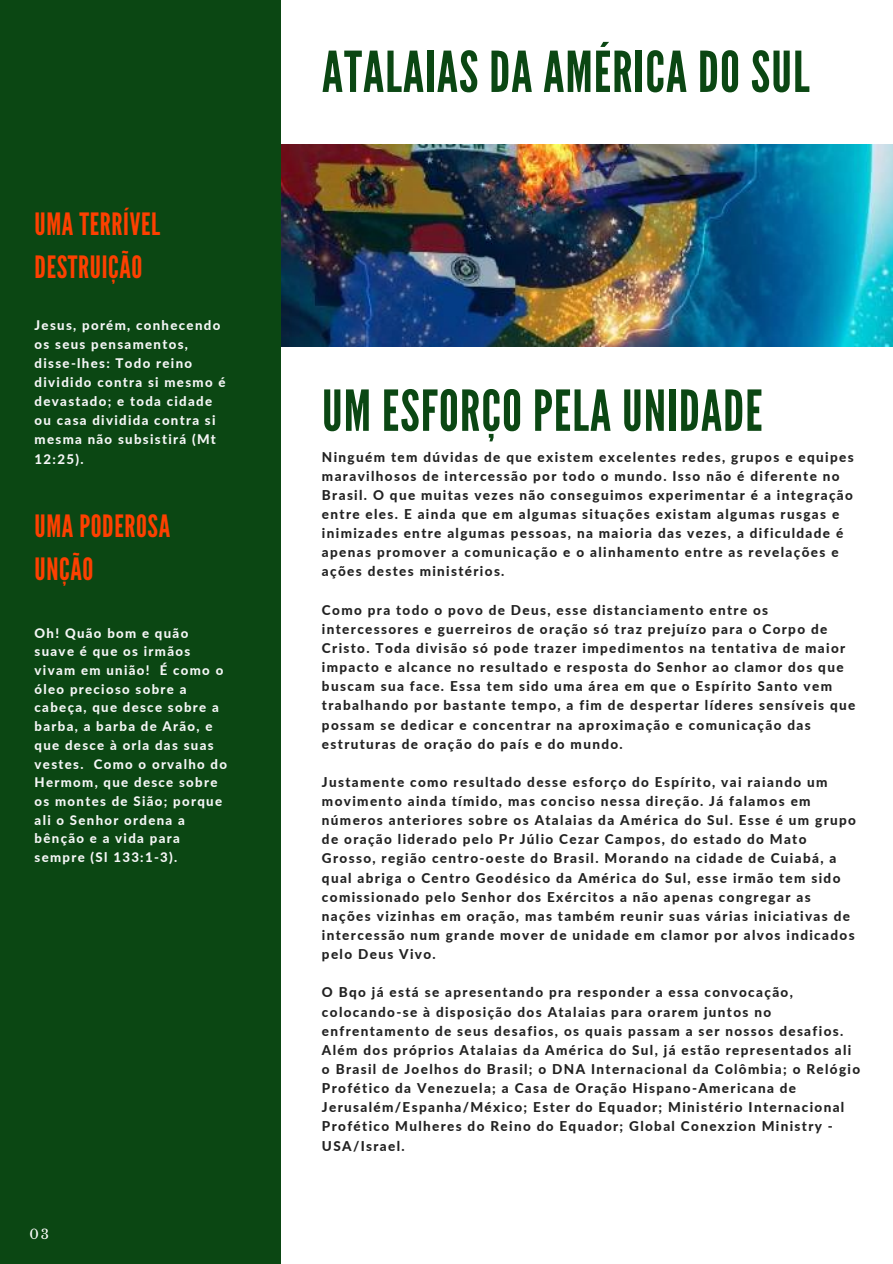
<style>
.page{position:relative;width:893px;height:1264px;background:#fff}
.page>*{position:absolute;margin:0;border:0;box-sizing:border-box;transform-origin:0 0}
.t1{font:56.25px "League Gothic";letter-spacing:.02em;color:#0b4713}
.t2{font:30.75px/42.8px "League Gothic";letter-spacing:.02em;color:#fd4000}
.t3{font:800 13.5px/19.2px "Lato";letter-spacing:.1em;color:#222}
.t4{font:800 13.2px/18.8px "Lato";letter-spacing:.1em;color:#f5f6f6}
.t5{font:13.2px "Libre Baskerville";color:#fff}
</style>
<div class="page">
<img style="left:280px;top:144px;width:612px;height:202px">
<div style="left:0;top:0;width:280px;height:1263px;background:#0b4713"></div>
<h1 class="t2" style="left:35px;top:204px;width:127px">UMA TERRÍVEL<br>DESTRUIÇÃO</h1>
<p class="t4" style="left:35px;top:315px;width:192px;line-height:19.2px">Jesus, porém, conhecendo os seus pensamentos, disse-lhes: Todo reino dividido contra si mesmo é devastado; e toda cidade ou casa dividida contra si mesma não subsistirá (Mt<br>12:25).</p>
<p class="t2" style="left:35px;top:505px;width:137px">UMA PODEROSA<br>UNÇÃO</p>
<p class="t4" style="left:35px;top:623px;width:194px">Oh! Quão bom e quão suave é que os irmãos vivam em união! É como o óleo precioso sobre a cabeça, que desce sobre a barba, a barba de Arão, e que desce à orla das suas vestes. Como o orvalho do<br>Hermom, que desce sobre os montes de Sião; porque ali o Senhor ordena a bênção e a vida para sempre (Sl 133:1-3).</p>
<p class="t5" style="left:29px;top:1226px;width:21px">03</p>
<h1 class="t1" style="left:322px;top:39px;width:489px">ATALAIAS DA AMÉRICA DO SUL</h1>
<p class="t1" style="left:322px;top:378px;width:442px">UM ESFORÇO PELA UNIDADE</p>
<h2 class="t3" style="left:322px;top:447px;width:533px">Ninguém tem dúvidas de que existem excelentes redes, grupos e equipes maravilhosos de intercessão por todo o mundo. Isso não é diferente no Brasil. O que muitas vezes não conseguimos experimentar é a integração entre eles. E ainda que em algumas situações existam algumas rusgas e inimizades entre algumas pessoas, na maioria das vezes, a dificuldade é apenas promover a comunicação e o alinhamento entre as revelações e ações destes ministérios.</h2>
<p class="t3" style="left:322px;top:600px;width:535px">Como pra todo o povo de Deus, esse distanciamento entre os intercessores e guerreiros de oração só traz prejuízo para o Corpo de Cristo. Toda divisão só pode trazer impedimentos na tentativa de maior impacto e alcance no resultado e resposta do Senhor ao clamor dos que buscam sua face. Essa tem sido uma área em que o Espírito Santo vem trabalhando por bastante tempo, a fim de despertar líderes sensíveis que possam se dedicar e concentrar na aproximação e comunicação das estruturas de oração do país e do mundo.</p>
<h2 class="t3" style="left:322px;top:772px;width:535px">Justamente como resultado desse esforço do Espírito, vai raiando um movimento ainda tímido, mas conciso nessa direção. Já falamos em números anteriores sobre os Atalaias da América do Sul. Esse é um grupo de oração liderado pelo Pr Júlio Cezar Campos, do estado do Mato Grosso, região centro-oeste do Brasil. Morando na cidade de Cuiabá, a qual abriga o Centro Geodésico da América do Sul, esse irmão tem sido comissionado pelo Senhor dos Exércitos a não apenas congregar as nações vizinhas em oração, mas também reunir suas várias iniciativas de intercessão num grande mover de unidade em clamor por alvos indicados pelo Deus Vivo.</h2>
<p class="t3" style="left:322px;top:982px;width:539px">O Bqo já está se apresentando pra responder a essa convocação, colocando-se à disposição dos Atalaias para orarem juntos no enfrentamento de seus desafios, os quais passam a ser nossos desafios.<br>Além dos próprios Atalaias da América do Sul, já estão representados ali o Brasil de Joelhos do Brasil; o DNA Internacional da Colômbia; o Relógio Profético da Venezuela; a Casa de Oração Hispano-Americana de Jerusalém/Espanha/México; Ester do Equador; Ministério Internacional Profético Mulheres do Reino do Equador; Global Conexzion Ministry - USA/Israel.</p>
</div>
